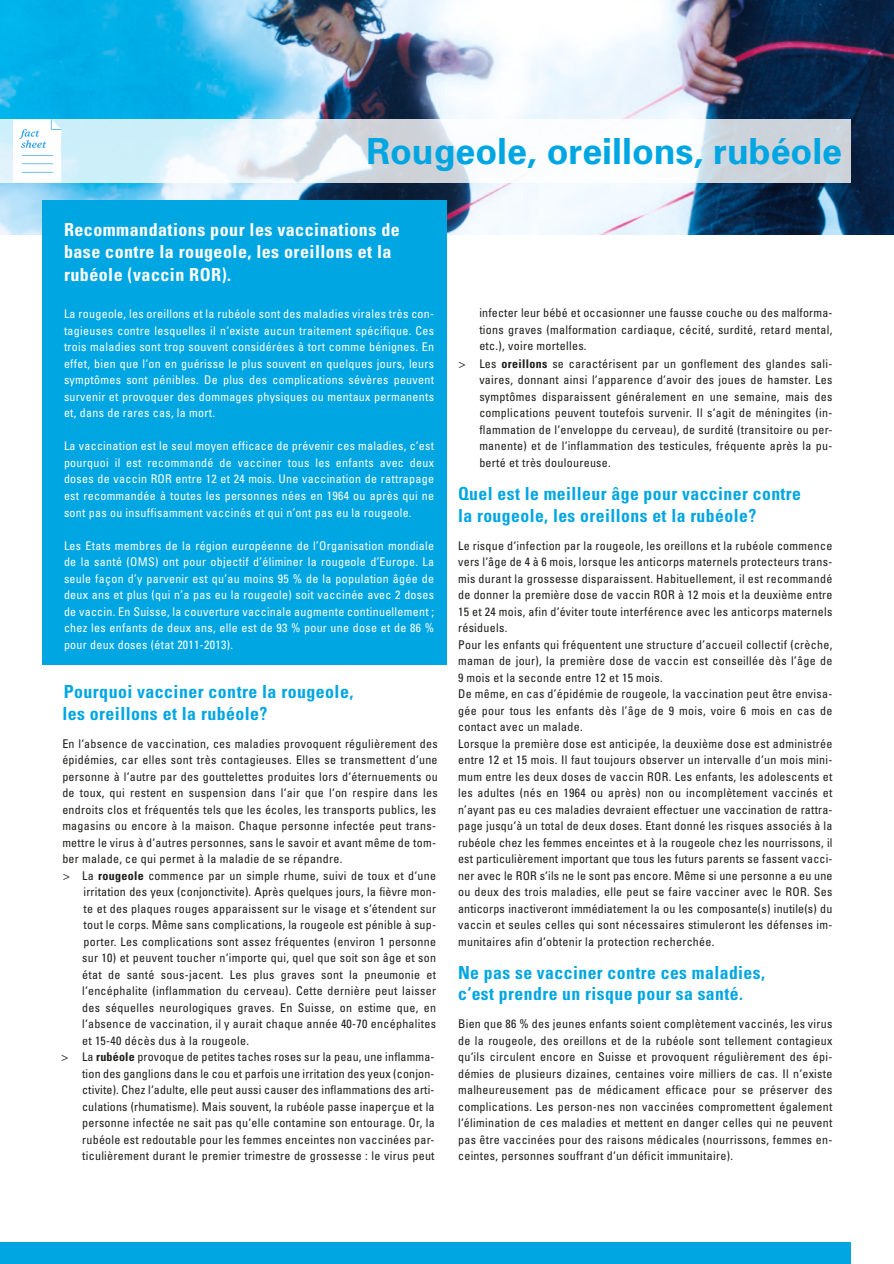
<style>
.page{position:relative;width:894px;height:1264px;background:#fff}
.page>*{position:absolute;margin:0;border:0;box-sizing:border-box;transform-origin:0 0}
.t1{font:700 36px "Univers";color:#00a6e2}
.t2{font:700 condensed 18px/21.6px "Univers";letter-spacing:.025em;color:#00a6e2}
.t3{font:700 condensed 18px/22.5px "Univers";letter-spacing:.025em;color:#fff}
.t4{font:condensed 12px/16.5px "Univers";letter-spacing:.025em;color:#1d1d1b}
.t5{font:condensed 12px/16.5px "Univers";letter-spacing:.025em;color:#fff;text-align:justify}
.s1{font-weight:300;font-stretch:normal}
.s2{font-weight:700}
</style>
<div class="page">
<img style="left:0;top:0;width:893px;height:234px">
<svg style="left:0;top:119px;width:851px;height:64px"></svg>
<svg style="left:13px;top:119px;width:48px;height:64px"></svg>
<div style="left:0;top:1242px;width:851px;height:21px;background:#00a6e2"></div>
<div style="left:43px;top:200px;width:404px;height:465px;background:#00a6e2"></div>
<h1 class="t1" style="left:366px;top:128px;width:477px">Rougeole, oreillons, rubéole</h1>
<h2 class="t3" style="left:64px;top:218px;width:337px">Recommandations pour les vaccinations de base contre la rougeole, les oreillons et la rubéole (vaccin ROR).</h2>
<p class="t5" style="left:64px;top:305px;width:371px">La rougeole, les oreillons et la rubéole sont des maladies virales très con&shy;tagieuses contre lesquelles il n‘existe aucun traitement spécifique. Ces trois maladies sont trop souvent considérées à tort comme bénignes. En effet, bien que l‘on en guérisse le plus souvent en quelques jours, leurs symptômes sont pénibles. De plus des complications sévères peuvent survenir et provoquer des dommages physiques ou mentaux permanents et, dans de rares cas, la mort.</p>
<p class="t5" style="left:64px;top:437px;width:371px">La vaccination est le seul moyen efficace de prévenir ces maladies, c‘est pourquoi il est recommandé de vacciner tous les enfants avec deux doses de vaccin ROR entre 12 et 24 mois. Une vaccination de rattrapage est recommandée à toutes les personnes nées en 1964 ou après qui ne sont pas ou insuffisamment vaccinés et qui n’ont pas eu la rougeole.</p>
<p class="t5" style="left:64px;top:536px;width:371px">Les Etats membres de la région européenne de l’Organisation mondiale de la santé (OMS) ont pour objectif d’éliminer la rougeole d’Europe. La seule façon d’y parvenir est qu’au moins 95 % de la population âgée de deux ans et plus (qui n’a pas eu la rougeole) soit vaccinée avec 2 doses de vaccin. En Suisse, la couverture vaccinale augmente continuellement ; chez les enfants de deux ans, elle est de 93 % pour une dose et de 86 % pour deux doses (état 2011-2013).</p>
<h2 class="t2" style="left:62px;top:680px;width:292px">Pourquoi vacciner contre la rougeole, les oreillons et la rubéole?</h2>
<p class="t4" style="left:62px;top:734px;width:377px">En l‘absence de vaccination, ces maladies provoquent régulièrement des</p>
<p class="t4" style="left:62px;top:751px;width:377px">épidémies, car elles sont très contagieuses. Elles se transmettent d‘une</p>
<p class="t4" style="left:62px;top:767px;width:377px">personne à l‘autre par des gouttelettes produites lors d‘éternuements ou</p>
<p class="t4" style="left:62px;top:784px;width:377px">de toux, qui restent en suspension dans l‘air que l‘on respire dans les</p>
<p class="t4" style="left:62px;top:800px;width:375px">endroits clos et fréquentés tels que les écoles, les transports publics, les</p>
<p class="t4" style="left:62px;top:817px;width:375px">magasins ou encore à la maison. Chaque personne infectée peut trans-</p>
<p class="t4" style="left:62px;top:833px;width:375px">mettre le virus à d‘autres personnes, sans le savoir et avant même de tom-</p>
<p class="t4" style="left:62px;top:850px;width:281px">ber malade, ce qui permet à la maladie de se répandre.</p>
<p class="t4" style="left:62px;top:866px;width:375px"><span class="s1">&gt;</span> La <span class="s2">rougeole</span> commence par un simple rhume, suivi de toux et d‘une</p>
<p class="t4" style="left:84px;top:883px;width:354px">irritation des yeux (conjonctivite). Après quelques jours, la fièvre mon-</p>
<p class="t4" style="left:84px;top:899px;width:354px">te et des plaques rouges apparaissent sur le visage et s‘étendent sur</p>
<p class="t4" style="left:84px;top:916px;width:354px">tout le corps. Même sans complications, la rougeole est pénible à sup-</p>
<p class="t4" style="left:84px;top:932px;width:354px">porter. Les complications sont assez fréquentes (environ 1 personne</p>
<p class="t4" style="left:82px;top:949px;width:355px">sur 10) et peuvent toucher n‘importe qui, quel que soit son âge et son</p>
<p class="t4" style="left:82px;top:965px;width:355px">état de santé sous-jacent. Les plus graves sont la pneumonie et</p>
<p class="t4" style="left:82px;top:982px;width:355px">l‘encéphalite (inflammation du cerveau). Cette dernière peut laisser</p>
<p class="t4" style="left:82px;top:998px;width:355px">des séquelles neurologiques graves. En Suisse, on estime que, en</p>
<p class="t4" style="left:82px;top:1015px;width:355px">l‘absence de vaccination, il y aurait chaque année 40-70 encéphalites</p>
<p class="t4" style="left:82px;top:1031px;width:168px">et 15-40 décès dus à la rougeole.</p>
<p class="t4" style="left:61px;top:1048px;width:375px"><span class="s1">&gt;</span> La <span class="s2">rubéole</span> provoque de petites taches roses sur la peau, une inflamma-</p>
<p class="t4" style="left:82px;top:1064px;width:354px">tion des ganglions dans le cou et parfois une irritation des yeux (conjon-</p>
<p class="t4" style="left:82px;top:1081px;width:354px">ctivite). Chez l‘adulte, elle peut aussi causer des inflammations des arti-</p>
<p class="t4" style="left:82px;top:1097px;width:354px">culations (rhumatisme). Mais souvent, la rubéole passe inaperçue et la</p>
<p class="t4" style="left:82px;top:1114px;width:354px">personne infectée ne sait pas qu‘elle contamine son entourage. Or, la</p>
<p class="t4" style="left:82px;top:1130px;width:354px">rubéole est redoutable pour les femmes enceintes non vaccinées par-</p>
<p class="t4" style="left:82px;top:1147px;width:354px">ticulièrement durant le premier trimestre de grossesse : le virus peut</p>
<p class="t4" style="left:479px;top:304px;width:354px">infecter leur bébé et occasionner une fausse couche ou des malforma-</p>
<p class="t4" style="left:479px;top:321px;width:354px">tions graves (malformation cardiaque, cécité, surdité, retard mental,</p>
<p class="t4" style="left:479px;top:337px;width:109px">etc.), voire mortelles.</p>
<p class="t4" style="left:458px;top:355px;width:376px"><span class="s1">&gt;</span> Les <span class="s2">oreillons</span> se caractérisent par un gonflement des glandes sali-</p>
<p class="t4" style="left:479px;top:371px;width:354px">vaires, donnant ainsi l‘apparence d‘avoir des joues de hamster. Les</p>
<p class="t4" style="left:479px;top:388px;width:354px">symptômes disparaissent généralement en une semaine, mais des</p>
<p class="t4" style="left:479px;top:404px;width:354px">complications peuvent toutefois survenir. Il s‘agit de méningites (in-</p>
<p class="t4" style="left:479px;top:421px;width:354px">flammation de l‘enveloppe du cerveau), de surdité (transitoire ou per-</p>
<p class="t4" style="left:479px;top:437px;width:354px">manente) et de l‘inflammation des testicules, fréquente après la pu-</p>
<p class="t4" style="left:479px;top:454px;width:133px">berté et très douloureuse.</p>
<h2 class="t2" style="left:458px;top:482px;width:344px">Quel est le meilleur âge pour vacciner contre la rougeole, les oreillons et la rubéole?</h2>
<p class="t4" style="left:458px;top:536px;width:376px">Le risque d‘infection par la rougeole, les oreillons et la rubéole commence vers l‘âge de 4 à 6 mois, lorsque les anticorps maternels protecteurs trans&shy;mis durant la grossesse disparaissent. Habituellement, il est recommandé de donner la première dose de vaccin ROR à 12 mois et la deuxième entre 15 et 24 mois, afin d‘éviter toute interférence avec les anticorps maternels résiduels.<br>Pour les enfants qui fréquentent une structure d’accueil collectif (crèche, maman de jour), la première dose de vaccin est conseillée dès l’âge de 9 mois et la seconde entre 12 et 15 mois.<br>De même, en cas d’épidémie de rougeole, la vaccination peut être envisa&shy;gée pour tous les enfants dès l’âge de 9 mois, voire 6 mois en cas de contact avec un malade.<br>Lorsque la première dose est anticipée, la deuxième dose est administrée entre 12 et 15 mois. Il faut toujours observer un intervalle d‘un mois mini&shy;mum entre les deux doses de vaccin ROR. Les enfants, les adolescents et les adultes (nés en 1964 ou après) non ou incomplètement vaccinés et n’ayant pas eu ces maladies devraient effectuer une vaccination de rattra&shy;page jusqu‘à un total de deux doses. Etant donné les risques associés à la rubéole chez les femmes enceintes et à la rougeole chez les nourrissons, il est particulièrement important que tous les futurs parents se fassent vacci&shy;ner avec le ROR s‘ils ne le sont pas encore. Même si une personne a eu une ou deux des trois maladies, elle peut se faire vacciner avec le ROR. Ses anticorps inactiveront immédiatement la ou les composante(s) inutile(s) du vaccin et seules celles qui sont nécessaires stimuleront les défenses im&shy;munitaires afin d‘obtenir la protection recherchée.</p>
<h2 class="t2" style="left:458px;top:961px;width:308px">Ne pas se vacciner contre ces maladies, c‘est prendre un risque pour sa santé.</h2>
<p class="t4" style="left:458px;top:1015px;width:376px;text-align:justify">Bien que 86 % des jeunes enfants soient complètement vaccinés, les virus de la rougeole, des oreillons et de la rubéole sont tellement contagieux qu‘ils circulent encore en Suisse et provoquent régulièrement des épi&shy;démies de plusieurs dizaines, centaines voire milliers de cas. Il n‘existe malheureusement pas de médicament efficace pour se préserver des complications. Les person-nes non vaccinées compromettent également l‘élimination de ces maladies et mettent en danger celles qui ne peuvent pas être vaccinées pour des raisons médicales (nourrissons, femmes en&shy;ceintes, personnes souffrant d‘un déficit immunitaire).</p>
</div>
